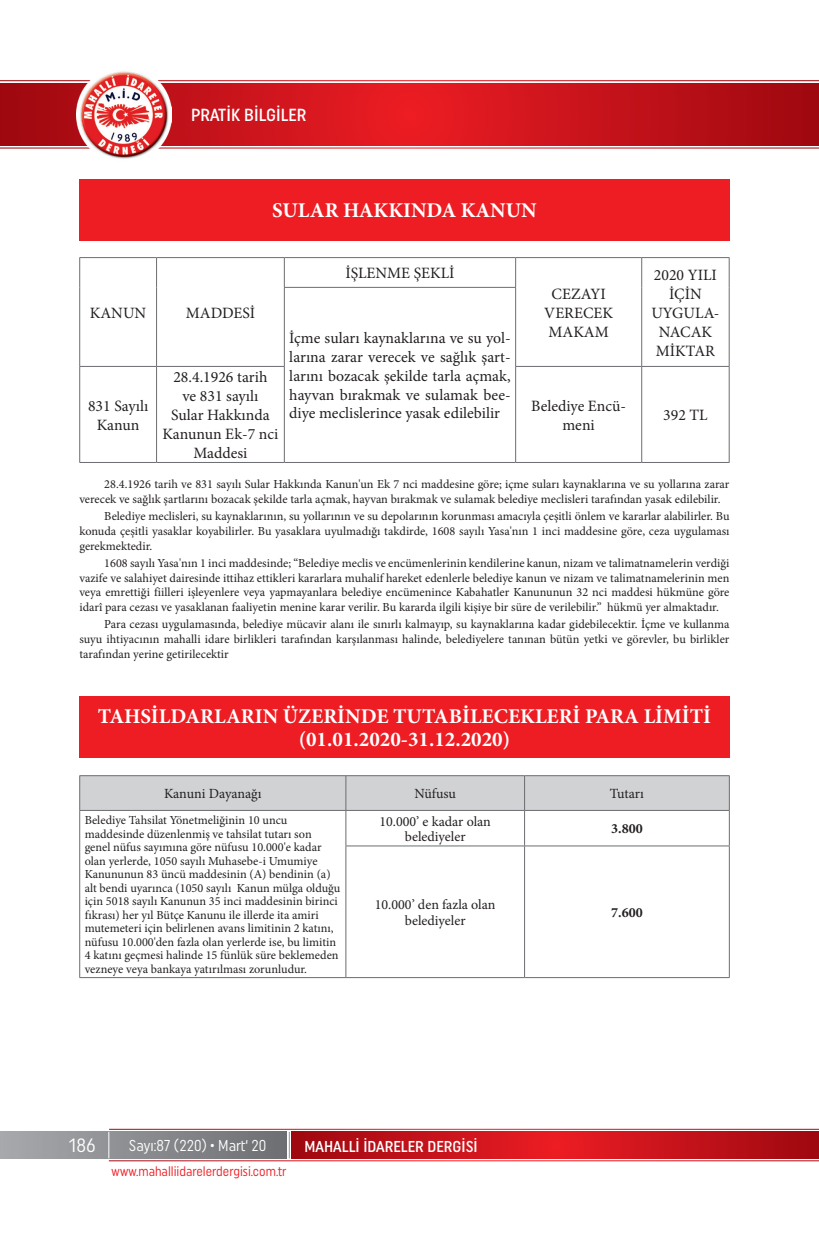
<style>
.page{position:relative;width:819px;height:1241px;background:#fff}
.page>*{position:absolute;margin:0;border:0;box-sizing:border-box;transform-origin:0 0}
.t1{font:700 21px/23.1px "Minion Pro";color:#fff;text-align:center}
.t2{font:19.25px "Uniform Condensed";color:#fff}
.t3{font:500 17.5px "Uniform Condensed";color:#fff}
.t4{font:15.75px/18.9px "Minion Pro";color:#231f20;text-align:center}
.t5{font:500 15.75px "Uniform Condensed";color:#fff}
.t6{font:15.75px "Uniform Condensed";color:#fff;scale:.95 1}
.t7{font:14px/15.4px "Minion Pro";color:#231f20;text-align:center}
.t8{font:700 14px "Minion Pro";color:#231f20}
.t9{font:13.83px "Uniform Condensed";color:#ee1d23;scale:.92 1}
.t10{font:12.25px/13.5px "Minion Pro";color:#231f20;text-align:justify}
</style>
<div class="page">
<svg style="left:0;top:83px;width:819px;height:62px;background:#c6121a"></svg>
<img style="left:76px;top:71px;width:96px;height:88px">
<div style="left:0;top:1131px;width:287px;height:27px;background:linear-gradient(to right,#a7a9ac,#6d6f71)"></div>
<svg style="left:292px;top:1131px;width:527px;height:27px;background:#c41219"></svg>
<svg style="left:289px;top:1131px;width:1px;height:27px"></svg>
<svg style="left:108px;top:1131px;width:1px;height:27px"></svg>
<div style="left:79px;top:179px;width:650px;height:61px;background:#ee1d23"></div>
<div style="left:79px;top:695px;width:650px;height:62px;background:#ee1d23"></div>
<hr style="left:79px;top:257px;width:77px;height:1px;background:#6c6d70">
<svg style="left:79px;top:258px;width:1px;height:29px"></svg>
<hr style="left:156px;top:257px;width:128px;height:1px;background:#6c6d70">
<svg style="left:156px;top:258px;width:1px;height:29px"></svg>
<hr style="left:79px;top:287px;width:1px;height:79px;background:#6c6d70">
<hr style="left:156px;top:287px;width:1px;height:79px;background:#6c6d70">
<hr style="left:284px;top:257px;width:231px;height:1px;background:#6c6d70">
<svg style="left:284px;top:258px;width:1px;height:29px"></svg>
<hr style="left:515px;top:257px;width:126px;height:1px;background:#6c6d70">
<svg style="left:515px;top:258px;width:1px;height:29px"></svg>
<hr style="left:641px;top:257px;width:88px;height:1px;background:#6c6d70">
<svg style="left:641px;top:258px;width:1px;height:29px"></svg>
<svg style="left:728px;top:258px;width:1px;height:29px"></svg>
<hr style="left:641px;top:287px;width:1px;height:79px;background:#6c6d70">
<hr style="left:728px;top:287px;width:1px;height:79px;background:#6c6d70">
<hr style="left:284px;top:287px;width:232px;height:1px;background:#6c6d70">
<hr style="left:284px;top:287px;width:1px;height:79px;background:#6c6d70">
<hr style="left:515px;top:287px;width:1px;height:79px;background:#6c6d70">
<hr style="left:284px;top:462px;width:231px;height:1px;background:#6c6d70">
<hr style="left:79px;top:366px;width:77px;height:1px;background:#6c6d70">
<hr style="left:79px;top:366px;width:1px;height:96px;background:#6c6d70">
<hr style="left:156px;top:366px;width:128px;height:1px;background:#6c6d70">
<hr style="left:156px;top:366px;width:1px;height:96px;background:#6c6d70">
<hr style="left:284px;top:366px;width:1px;height:96px;background:#6c6d70">
<hr style="left:79px;top:462px;width:77px;height:1px;background:#6c6d70">
<hr style="left:156px;top:462px;width:128px;height:1px;background:#6c6d70">
<hr style="left:515px;top:366px;width:126px;height:1px;background:#6c6d70">
<hr style="left:515px;top:366px;width:1px;height:96px;background:#6c6d70">
<hr style="left:641px;top:366px;width:88px;height:1px;background:#6c6d70">
<hr style="left:641px;top:366px;width:1px;height:96px;background:#6c6d70">
<hr style="left:728px;top:366px;width:1px;height:96px;background:#6c6d70">
<hr style="left:515px;top:462px;width:126px;height:1px;background:#6c6d70">
<hr style="left:641px;top:462px;width:88px;height:1px;background:#6c6d70">
<div style="left:80px;top:776px;width:649px;height:34px;background:#d1d2d4"></div>
<hr style="left:79px;top:775px;width:267px;height:1px;background:#6c6d70">
<hr style="left:79px;top:775px;width:1px;height:35px;background:#6c6d70">
<hr style="left:346px;top:775px;width:178px;height:1px;background:#6c6d70">
<hr style="left:345px;top:775px;width:1px;height:35px;background:#6c6d70">
<hr style="left:524px;top:775px;width:205px;height:1px;background:#6c6d70">
<hr style="left:524px;top:775px;width:1px;height:35px;background:#6c6d70">
<hr style="left:729px;top:775px;width:1px;height:35px;background:#6c6d70">
<hr style="left:79px;top:810px;width:267px;height:1px;background:#6c6d70">
<hr style="left:79px;top:810px;width:1px;height:35px;background:#6c6d70">
<hr style="left:79px;top:845px;width:1px;height:132px;background:#6c6d70">
<hr style="left:79px;top:977px;width:267px;height:1px;background:#6c6d70">
<hr style="left:346px;top:810px;width:178px;height:1px;background:#6c6d70">
<hr style="left:345px;top:810px;width:1px;height:35px;background:#6c6d70">
<hr style="left:524px;top:810px;width:205px;height:1px;background:#6c6d70">
<hr style="left:524px;top:810px;width:1px;height:35px;background:#6c6d70">
<hr style="left:729px;top:810px;width:1px;height:35px;background:#6c6d70">
<hr style="left:345px;top:845px;width:179px;height:1px;background:#6c6d70">
<hr style="left:345px;top:846px;width:1px;height:131px;background:#6c6d70">
<hr style="left:524px;top:845px;width:205px;height:1px;background:#6c6d70">
<hr style="left:524px;top:846px;width:1px;height:131px;background:#6c6d70">
<hr style="left:729px;top:846px;width:1px;height:131px;background:#6c6d70">
<hr style="left:346px;top:977px;width:178px;height:1px;background:#6c6d70">
<hr style="left:524px;top:977px;width:205px;height:1px;background:#6c6d70">
<h3 class="t3" style="left:191px;top:105px;width:117px">PRATİK BİLGİLER</h3>
<h1 class="t1" style="left:272px;top:199px;width:266px">SULAR HAKKINDA KANUN</h1>
<p class="t4" style="left:90px;top:303px;width:58px">KANUN</p>
<p class="t4" style="left:186px;top:303px;width:71px">MADDESİ</p>
<p class="t4" style="left:88px;top:396px;width:62px">831 Sayılı<br>Kanun</p>
<p class="t4" style="left:162px;top:368px;width:117px">28.4.1926 tarih<br>ve 831 sayılı<br>Sular Hakkında<br>Kanunun Ek-7 nci<br>Maddesi</p>
<p class="t4" style="left:345px;top:264px;width:111px">İŞLENME ŞEKLİ</p>
<p class="t4" style="left:289px;top:328px;width:223px;text-align:justify">İçme suları kaynaklarına ve su yol&shy;larına zarar verecek ve sağlık şart&shy;larını bozacak şekilde tarla açmak, hayvan bırakmak ve sulamak bee&shy;diye meclislerince yasak edilebilir</p>
<p class="t4" style="left:544px;top:284px;width:70px">CEZAYI<br>VERECEK<br>MAKAM</p>
<p class="t4" style="left:651px;top:265px;width:70px">2020 YILI<br>İÇİN<br>UYGULA-<br>NACAK<br>MİKTAR</p>
<p class="t4" style="left:531px;top:396px;width:97px">Belediye Encü&shy;meni</p>
<p class="t4" style="left:663px;top:405px;width:46px">392 TL</p>
<p class="t10" style="left:79px;top:477px;width:651px;line-height:14.7px;text-indent:25px">28.4.1926 tarih ve 831 sayılı Sular Hakkında Kanun'un Ek 7 nci maddesine göre; içme suları kaynaklarına ve su yollarına zarar verecek ve sağlık şartlarını bozacak şekilde tarla açmak, hayvan bırakmak ve sulamak belediye meclisleri tarafından yasak edilebilir.</p>
<p class="t10" style="left:79px;top:509px;width:651px;line-height:14.7px;text-indent:25px">Belediye meclisleri, su kaynaklarının, su yollarının ve su depolarının korunması amacıyla çeşitli önlem ve kararlar alabilirler. Bu konuda çeşitli yasaklar koyabilirler. Bu yasaklara uyulmadığı takdirde, 1608 sayılı Yasa'nın 1 inci maddesine göre, ceza uygulaması gerekmektedir.</p>
<p class="t10" style="left:79px;top:555px;width:651px;line-height:14.7px;text-indent:25px">1608 sayılı Yasa'nın 1 inci maddesinde; “Belediye meclis ve encümenlerinin kendilerine kanun, nizam ve talimatnamelerin verdiği vazife ve salahiyet dairesinde ittihaz ettikleri kararlara muhalif hareket edenlerle belediye kanun ve nizam ve talimatnamelerinin men veya emrettiği fiilleri işleyenlere veya yapmayanlara belediye encümenince Kabahatler Kanununun 32 nci maddesi hükmüne göre idarî para cezası ve yasaklanan faaliyetin menine karar verilir. Bu kararda ilgili kişiye bir süre de verilebilir.” hükmü yer almaktadır.</p>
<p class="t10" style="left:79px;top:617px;width:651px;line-height:14.7px;text-indent:25px">Para cezası uygulamasında, belediye mücavir alanı ile sınırlı kalmayıp, su kaynaklarına kadar gidebilecektir. İçme ve kullanma suyu ihtiyacının mahalli idare birlikleri tarafından karşılanması halinde, belediyelere tanınan bütün yetki ve görevler, bu birlikler tarafından yerine getirilecektir</p>
<h1 class="t1" style="left:98px;top:704px;width:615px">TAHSİLDARLARIN ÜZERİNDE TUTABİLECEKLERİ PARA LİMİTİ (01.01.2020-31.12.2020)</h1>
<p class="t7" style="left:164px;top:786px;width:99px">Kanuni Dayanağı</p>
<p class="t7" style="left:414px;top:786px;width:43px">Nüfusu</p>
<p class="t7" style="left:610px;top:786px;width:35px">Tutarı</p>
<p class="t10" style="left:85px;top:813px;width:257px;text-align:left">Belediye Tahsilat Yönetmeliğinin 10 uncu maddesinde düzenlenmiş ve tahsilat tutarı son genel nüfus sayımına göre nüfusu 10.000'e kadar olan yerlerde, 1050 sayılı Muhasebe-i Umumiye Kanununun 83 üncü maddesinin (A) bendinin (a) alt bendi uyarınca (1050 sayılı Kanun mülga olduğu için 5018 sayılı Kanunun 35 inci maddesinin birinci fıkrası) her yıl Bütçe Kanunu ile illerde ita amiri mutemeteri için belirlenen avans limitinin 2 katını, nüfusu 10.000'den fazla olan yerlerde ise, bu limitin 4 katını geçmesi halinde 15 fünlük süre beklemeden vezneye veya bankaya yatırılması zorunludur.</p>
<p class="t7" style="left:379px;top:813px;width:113px">10.000’ e kadar olan belediyeler</p>
<p class="t8" style="left:611px;top:818px;width:33px">3.800</p>
<p class="t7" style="left:375px;top:896px;width:122px">10.000’ den fazla olan belediyeler</p>
<p class="t8" style="left:611px;top:902px;width:33px">7.600</p>
<h2 class="t2" style="left:69px;top:1133px;width:28px">186</h2>
<p class="t6" style="left:129px;top:1136px;width:146px">Sayı:87 (220) • Mart‘ 20</p>
<p class="t5" style="left:304px;top:1136px;width:175px">MAHALLİ İDARELER DERGİSİ</p>
<p class="t9" style="left:111px;top:1162px;width:192px">www.mahalliidarelerdergisi.com.tr</p>
</div>
